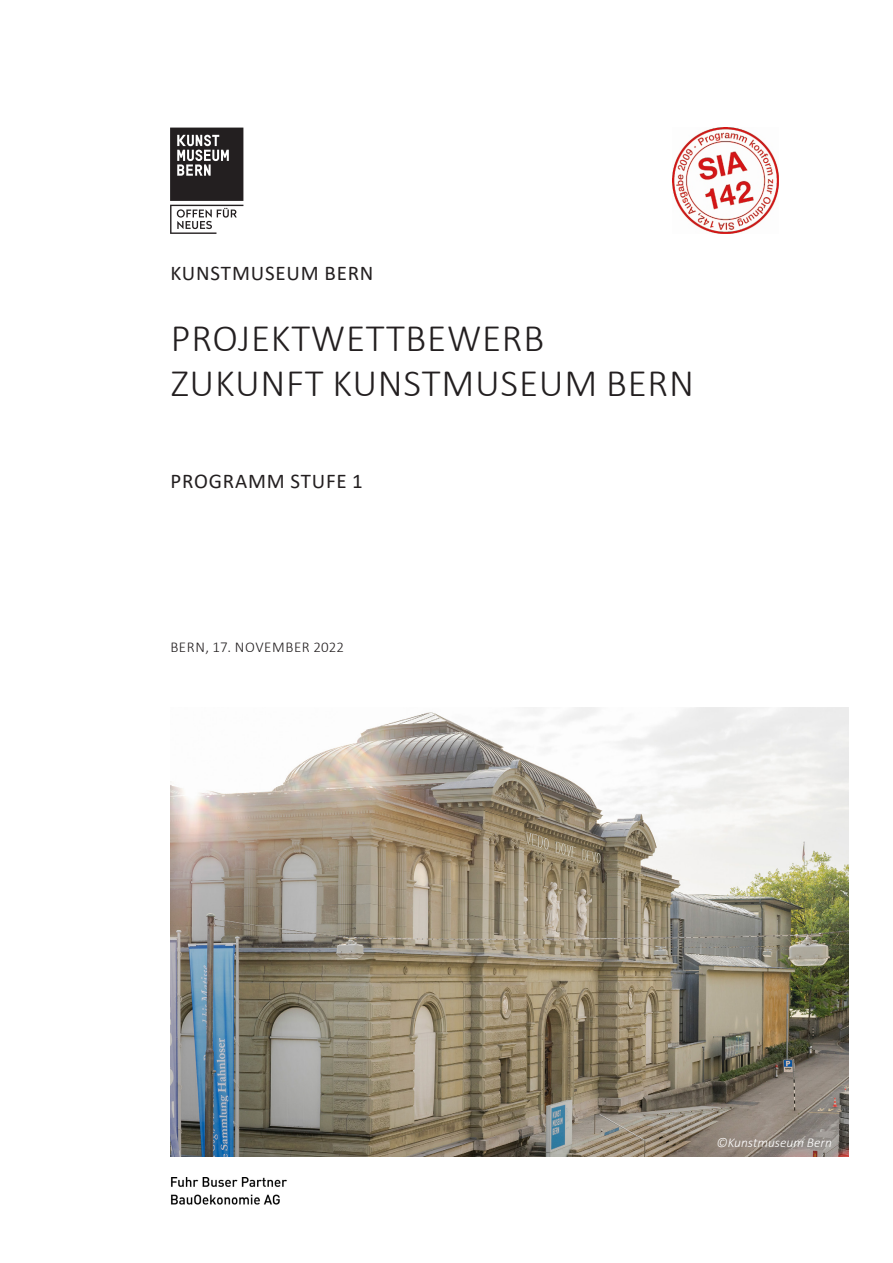
<style>
.page{position:relative;width:893px;height:1263px;background:#fff}
.page>*{position:absolute;margin:0;border:0;box-sizing:border-box;transform-origin:0 0}
._000_STANDARD_Einzug{font:300 39px "Calibri";letter-spacing:.02em;color:#231f20}
._000_STANDARD_Einzug-2{font:21px "Calibri";letter-spacing:.04em;color:#231f20}
._000_STANDARD_Einzug-3{font:300 15px "Calibri";letter-spacing:.04em;color:#231f20}
._000_STANDARD_Einzug-4{font:italic 300 13.5px "Calibri";color:#fff}
</style>
<div class="page">
<img style="left:170px;top:707px;width:679px;height:450px">
<img style="left:171px;top:1178px;width:116px;height:27px">
<svg style="left:170px;top:128px;width:73px;height:106px"></svg>
<img style="left:672px;top:128px;width:106px;height:105px">
<p class="_000_STANDARD_Einzug-2" style="left:170px;top:259px;width:205px">KUNSTMUSEUM BERN</p>
<p class="_000_STANDARD_Einzug" style="left:171px;top:314px;width:375px">PROJEKTWETTBEWERB</p>
<p class="_000_STANDARD_Einzug" style="left:171px;top:359px;width:525px">ZUKUNFT KUNSTMUSEUM BERN</p>
<p class="_000_STANDARD_Einzug-2" style="left:170px;top:467px;width:194px">PROGRAMM STUFE 1</p>
<p class="_000_STANDARD_Einzug-3" style="left:170px;top:638px;width:175px">BERN, 17. NOVEMBER 2022</p>
<p class="_000_STANDARD_Einzug-4" style="left:716px;top:1134px;width:117px">©Kunstmuseum Bern</p>
</div>
